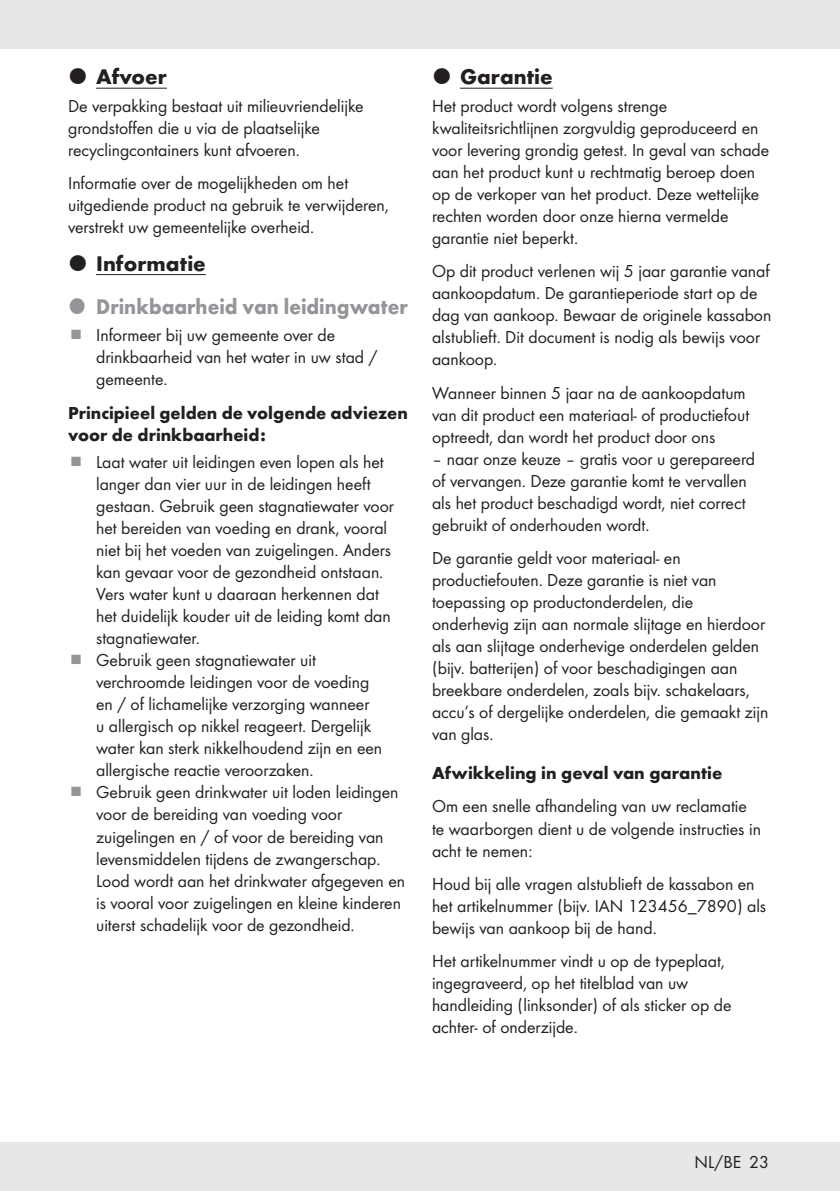
<style>
.page{position:relative;width:840px;height:1191px;background:#fff}
.page>*{position:absolute;margin:0;border:0;box-sizing:border-box;transform-origin:0 0}
.t1{font:700 22px "Futura";color:#939598;scale:.93 1}
.t2{font:700 22px "Futura";color:#231f20}
.Body_SB{font:18px/22px "Futura Boo";color:#231f20}
.Body{font:18px/22px "Futura Boo";color:#231f20}
.Body_SB-2{font:700 18px/22px "Futura";color:#231f20}
.Headline-03_SB{font:700 18px "Futura";color:#231f20}
</style>
<div class="page">
<div style="left:0;top:1142px;width:839px;height:49px;background:#e6e7e9"></div>
<div style="left:0;top:0;width:839px;height:48px;background:#e6e7e9"></div>
<hr style="left:96px;top:88px;width:71px;height:1px;background:#231f20">
<hr style="left:96px;top:274px;width:110px;height:1px;background:#231f20">
<hr style="left:460px;top:88px;width:92px;height:1px;background:#231f20">
<p class="t2" style="left:96px;top:61px;width:72px">Afvoer</p>
<p class="Body" style="left:68px;top:94px;width:297px">De verpakking bestaat uit milieuvriendelijke grondstoffen die u via de plaatselijke recyclingcontainers kunt afvoeren.</p>
<p class="Body_SB" style="left:68px;top:171px;width:322px">Informatie over de mogelijkheden om het uitgediende product na gebruik te verwijderen, verstrekt uw gemeentelijke overheid.</p>
<p class="t2" style="left:96px;top:247px;width:111px">Informatie</p>
<p class="t1" style="left:96px;top:290px;width:336px">Drinkbaarheid van leidingwater</p>
<p class="Body_SB" style="left:96px;top:323px;width:282px">Informeer bij uw gemeente over de drinkbaarheid van het water in uw stad / gemeente.</p>
<p class="Body_SB-2" style="left:68px;top:400px;width:341px">Principieel gelden de volgende adviezen voor de drinkbaarheid:</p>
<p class="Body_SB" style="left:96px;top:450px;width:299px">Laat water uit leidingen even lopen als het langer dan vier uur in de leidingen heeft gestaan. Gebruik geen stagnatiewater voor het bereiden van voeding en drank, vooral niet bij het voeden van zuigelingen. Anders kan gevaar voor de gezondheid ontstaan.<br>Vers water kunt u daaraan herkennen dat het duidelijk kouder uit de leiding komt dan stagnatiewater.</p>
<p class="Body_SB" style="left:96px;top:648px;width:287px">Gebruik geen stagnatiewater uit verchroomde leidingen voor de voeding en / of lichamelijke verzorging wanneer<br>u allergisch op nikkel reageert. Dergelijk water kan sterk nikkelhoudend zijn en een allergische reactie veroorzaken.</p>
<p class="Body_SB" style="left:96px;top:780px;width:310px">Gebruik geen drinkwater uit loden leidingen voor de bereiding van voeding voor zuigelingen en / of voor de bereiding van levensmiddelen tijdens de zwangerschap.<br>Lood wordt aan het drinkwater afgegeven en is vooral voor zuigelingen en kleine kinderen uiterst schadelijk voor de gezondheid.</p>
<p class="t2" style="left:460px;top:61px;width:94px">Garantie</p>
<p class="Body" style="left:432px;top:94px;width:338px">Het product wordt volgens strenge kwaliteitsrichtlijnen zorgvuldig geproduceerd en voor levering grondig getest. In geval van schade aan het product kunt u rechtmatig beroep doen op de verkoper van het product. Deze wettelijke rechten worden door onze hierna vermelde garantie niet beperkt.</p>
<p class="Body_SB" style="left:432px;top:259px;width:341px">Op dit product verlenen wij 5 jaar garantie vanaf aankoopdatum. De garantieperiode start op de dag van aankoop. Bewaar de originele kassabon alstublieft. Dit document is nodig als bewijs voor aankoop.</p>
<p class="Body_SB" style="left:432px;top:381px;width:318px">Wanneer binnen 5 jaar na de aankoopdatum van dit product een materiaal- of productiefout optreedt, dan wordt het product door ons</p>
<p class="Body_SB" style="left:432px;top:447px;width:324px">– naar onze keuze – gratis voor u gerepareerd of vervangen. Deze garantie komt te vervallen als het product beschadigd wordt, niet correct gebruikt of onderhouden wordt.</p>
<p class="Body_SB" style="left:432px;top:546px;width:338px">De garantie geldt voor materiaal- en productiefouten. Deze garantie is niet van toepassing op productonderdelen, die onderhevig zijn aan normale slijtage en hierdoor als aan slijtage onderhevige onderdelen gelden (bijv. batterijen) of voor beschadigingen aan breekbare onderdelen, zoals bijv. schakelaars, accu’s of dergelijke onderdelen, die gemaakt zijn van glas.</p>
<p class="Headline-03_SB" style="left:432px;top:760px;width:292px">Afwikkeling in geval van garantie</p>
<p class="Body_SB" style="left:432px;top:794px;width:330px">Om een snelle afhandeling van uw reclamatie te waarborgen dient u de volgende instructies in acht te nemen:</p>
<p class="Body_SB" style="left:432px;top:872px;width:335px">Houd bij alle vragen alstublieft de kassabon en het artikelnummer (bijv. IAN 123456_7890) als bewijs van aankoop bij de hand.</p>
<p class="Body_SB" style="left:432px;top:949px;width:301px">Het artikelnummer vindt u op de typeplaat, ingegraveerd, op het titelblad van uw handleiding (linksonder) of als sticker op de achter- of onderzijde.</p>
<p class="Body_SB" style="left:694px;top:1150px;width:76px">NL/BE 23</p>
</div>
